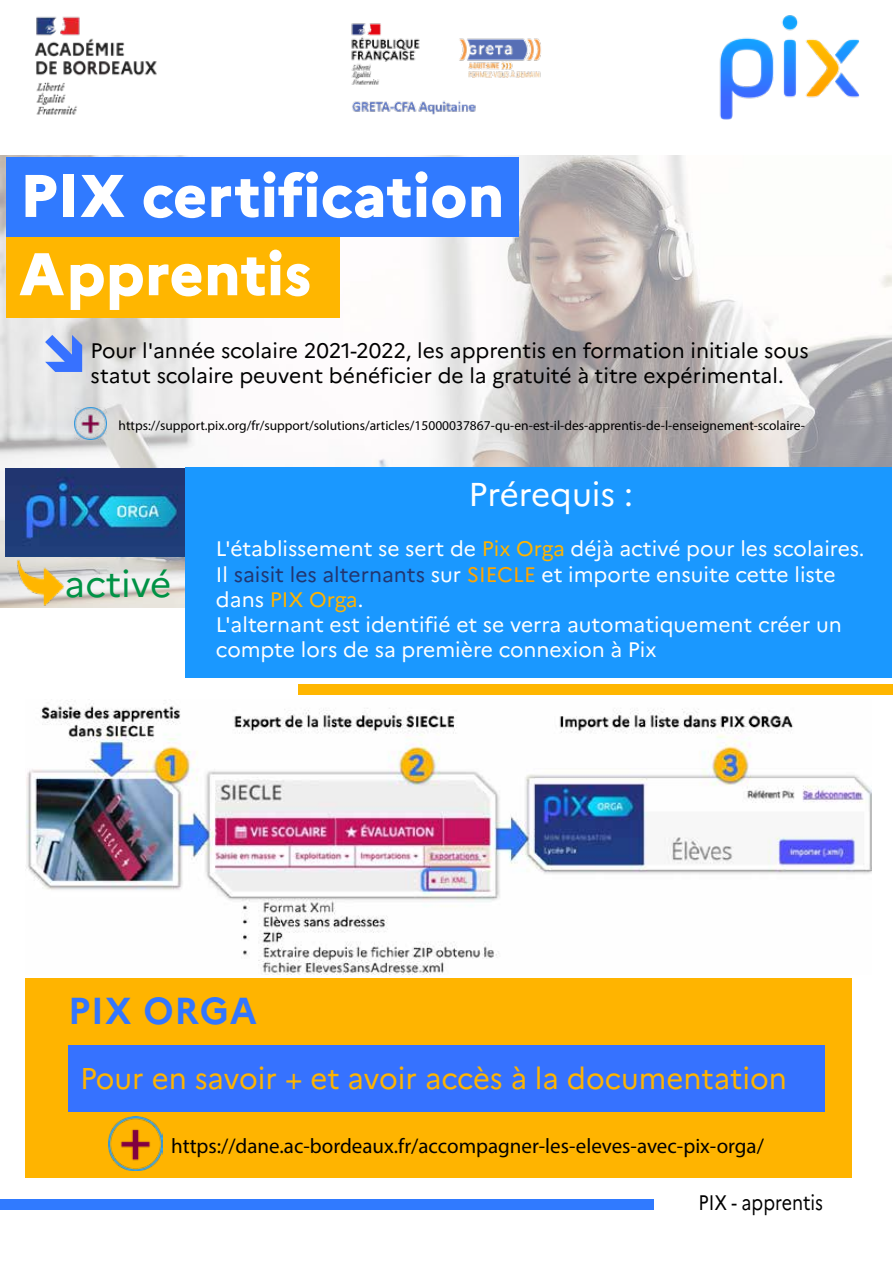
<style>
.page{position:relative;width:893px;height:1263px;background:#fff}
.page>*{position:absolute;margin:0;border:0;box-sizing:border-box;transform-origin:0 0}
.t1{font:800 60px/78.3px "Marianne";color:#fff}
.t2{font:700 37.5px "Marianne";letter-spacing:.025em;color:#3376ff}
.t3{font:36.75px "Marianne";color:#009245}
.t4{font:33px "Marianne";letter-spacing:-.005em;color:#fff}
.t5{font:30px "Marianne";color:#ffb400}
.t6{font:21px/25.2px "Marianne";color:#fff}
.t7{font:21px/25.2px "Marianne";color:#000}
.t8{font:21px "Myriad Pro";color:#000}
.t9{font:21px "Marianne";color:#000;scale:.85 1}
.t10{font:13.5px "Myriad Pro";color:#000}
.s1{color:#ffb400}
.s2{color:#213671}
.s3{color:#ffa500}
.s4{color:#ffb300}
</style>
<div class="page">
<div style="left:26px;top:978px;width:826px;height:200px;background:#ffb400"></div>
<img style="left:0;top:156px;width:892px;height:452px">
<div style="left:0;top:1199px;width:654px;height:11px;background:#307aff"></div>
<div style="left:298px;top:685px;width:595px;height:10px;background:#ffb600"></div>
<div style="left:7px;top:158px;width:512px;height:79px;background:#307aff"></div>
<div style="left:7px;top:237px;width:333px;height:81px;background:#ffb600"></div>
<img style="left:34px;top:16px;width:123px;height:99px">
<img style="left:5px;top:469px;width:180px;height:88px">
<img style="left:719px;top:15px;width:141px;height:105px">
<div style="left:185px;top:467px;width:707px;height:210px;background:#1a98ff"></div>
<img style="left:351px;top:23px;width:190px;height:92px">
<img style="left:14px;top:554px;width:54px;height:54px">
<div style="left:68px;top:1046px;width:757px;height:66px;background:#3672ff"></div>
<img style="left:108px;top:1116px;width:54px;height:54px">
<img style="left:26px;top:700px;width:846px;height:274px">
<img style="left:75px;top:408px;width:32px;height:32px">
<svg style="left:45px;top:334px;width:37px;height:38px"></svg>
<h1 class="t1" style="left:19px;top:156px;width:487px">PIX certification<br>Apprentis</h1>
<p class="t7" style="left:91px;top:338px;width:720px">Pour l'année scolaire 2021-2022, les apprentis en formation initiale sous statut scolaire peuvent bénéficier de la gratuité à titre expérimental.</p>
<p class="t10" style="left:119px;top:418px;width:688px">https://support.pix.org/fr/support/solutions/articles/15000037867-qu-en-est-il-des-apprentis-de-l-enseignement-scolaire-</p>
<h3 class="t3" style="left:65px;top:562px;width:109px">activé</h3>
<h3 class="t4" style="left:469px;top:474px;width:166px">Prérequis :</h3>
<p class="t6" style="left:216px;top:536px;width:650px">L'établissement se sert de <span class="s1">Pix Orga</span> déjà activé pour les scolaires.<br>Il <span class="s2">saisit les alternants</span> sur <span class="s3">SIECLE</span> et importe ensuite cette liste dans <span class="s4">PIX Orga</span>.<br>L'alternant est identifié et se verra automatiquement créer un compte lors de sa première connexion à Pix</p>
<h2 class="t2" style="left:68px;top:987px;width:190px">PIX ORGA</h2>
<h3 class="t5" style="left:80px;top:1060px;width:708px">Pour en savoir + et avoir accès à la documentation</h3>
<p class="t8" style="left:171px;top:1133px;width:594px">https://dane.ac-bordeaux.fr/accompagner-les-eleves-avec-pix-orga/</p>
<p class="t9" style="left:699px;top:1189px;width:148px">PIX - apprentis</p>
</div>
